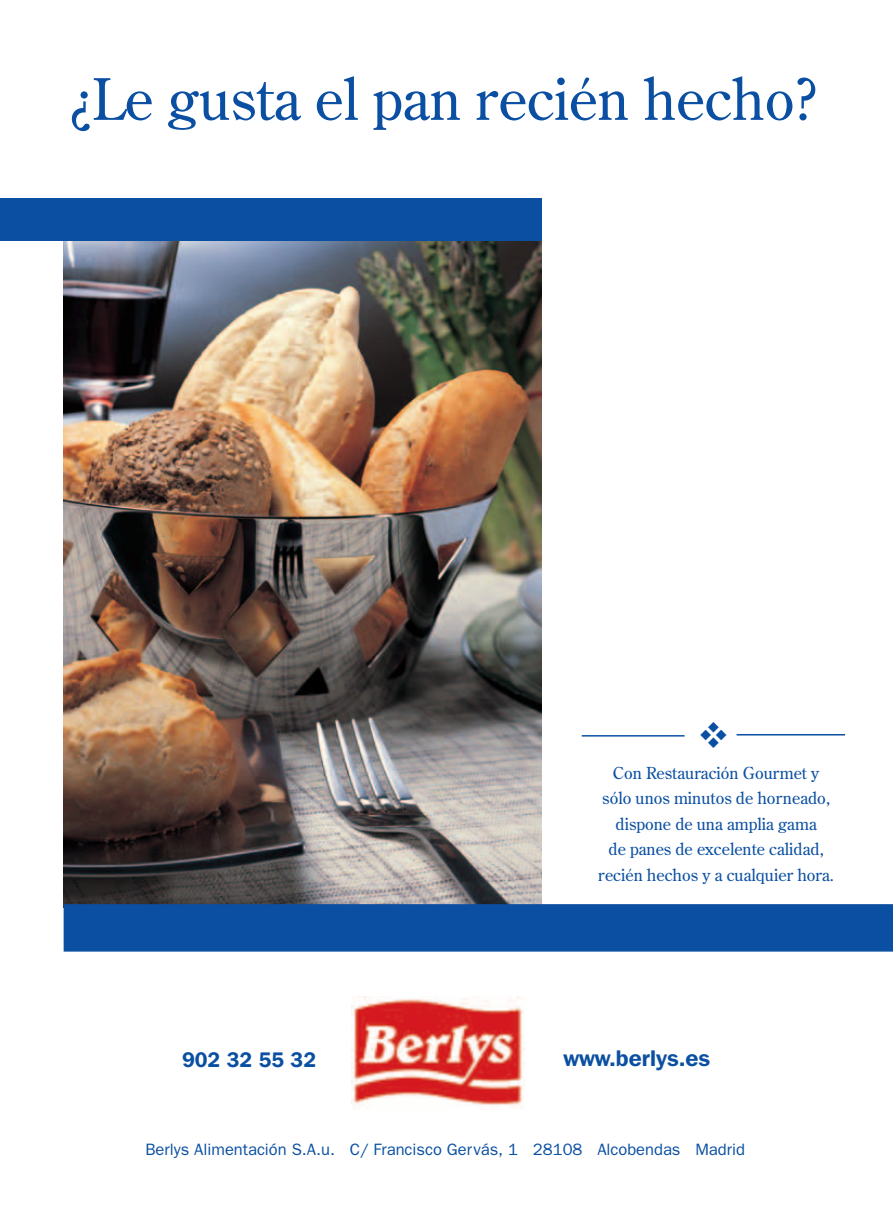
<style>
.page{position:relative;width:893px;height:1212px;background:#fff}
.page>*{position:absolute;margin:0;border:0;box-sizing:border-box;transform-origin:0 0}
.t1{font:57px "Century Old Style";color:#0a4fa2}
.t2{font:600 22.5px "Franklin Gothic IT Cby BT";color:#0a4fa2}
.t3{font:600 21px "Franklin Gothic IT Cby BT";color:#0a4fa2}
.t4{font:16.5px/25.5px "Century Old Style";color:#0a4fa2;text-align:center}
.t5{font:16.5px "Franklin Gothic";color:#0a4fa2}
</style>
<div class="page">
<img style="left:351px;top:996px;width:174px;height:114px">
<img style="left:64px;top:241px;width:477px;height:663px">
<div style="left:0;top:199px;width:541px;height:42px;background:#0a4fa2"></div>
<div style="left:64px;top:904px;width:828px;height:48px;background:#0a4fa2"></div>
<hr style="left:581px;top:735px;width:103px;height:2px;background:#0a4fa2">
<hr style="left:736px;top:734px;width:109px;height:1px;background:#0a4fa2">
<h1 class="t1" style="left:69px;top:76px;width:749px">¿Le gusta el pan recién hecho?</h1>
<p class="t4" style="left:598px;top:761px;width:237px">Con Restauración Gourmet y sólo unos minutos de horneado, dispone de una amplia gama<br>de panes de excelente calidad, recién hechos y a cualquier hora.</p>
<p class="t3" style="left:182px;top:1047px;width:136px">902 32 55 32</p>
<h2 class="t2" style="left:563px;top:1044px;width:148px">www.berlys.es</h2>
<p class="t5" style="left:145px;top:1143px;width:601px">Berlys Alimentación S.A.u. C/ Francisco Gervás, 1 28108 Alcobendas Madrid</p>
</div>
